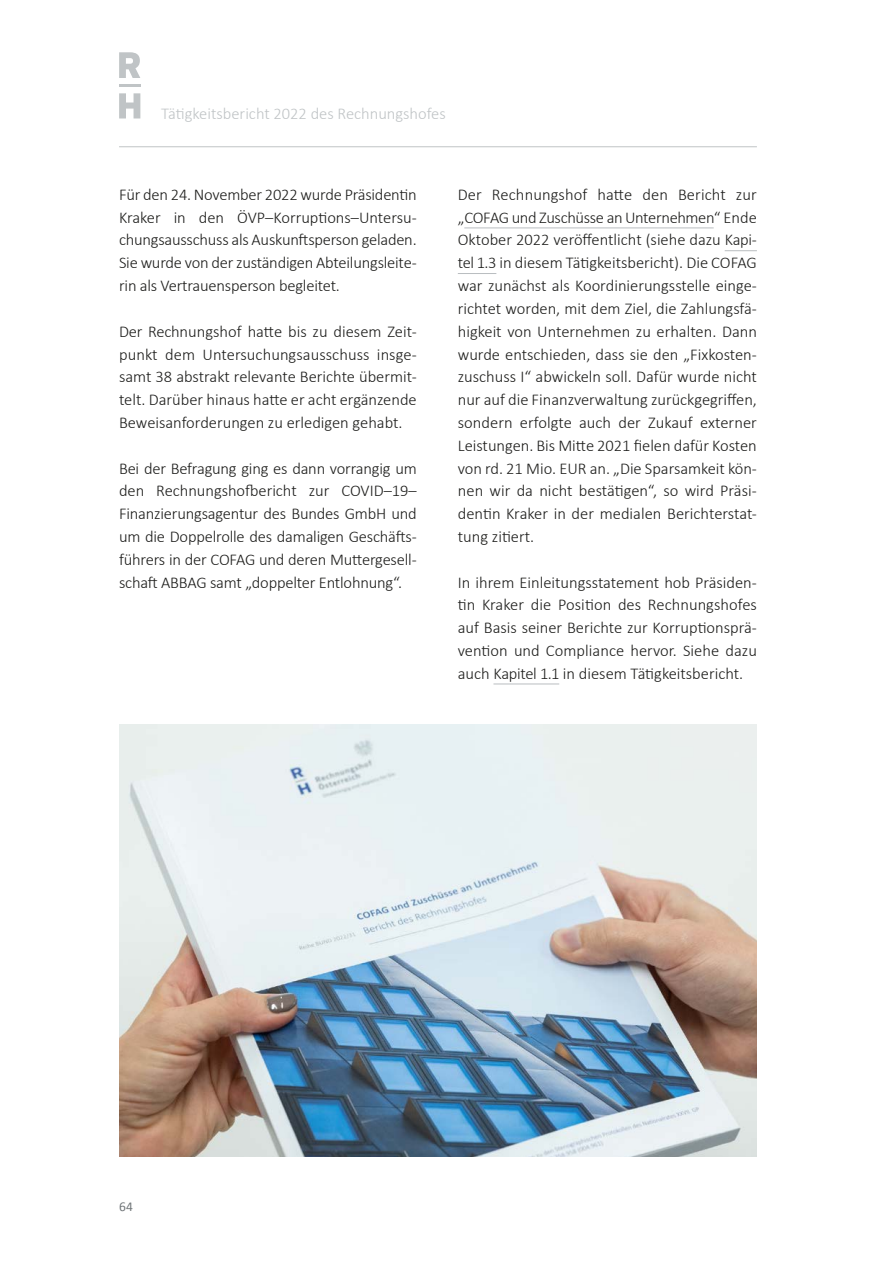
<style>
.page{position:relative;width:893px;height:1263px;background:#fff}
.page>*{position:absolute;margin:0;border:0;box-sizing:border-box;transform-origin:0 0}
.Langfassung_Standard{font:300 16.5px/22.8px "Calibri";letter-spacing:-.01em;color:#1d1d1b;text-align:justify}
.t1{font:300 16.5px "Calibri";color:#c0c4c6}
.t2{font:13.5px "Calibri";color:#707578}
</style>
<div class="page">
<hr style="left:119px;top:146px;width:638px;height:1px;background:#c0c4c6">
<svg style="left:119px;top:93px;width:21px;height:25px"></svg>
<svg style="left:119px;top:52px;width:21px;height:26px"></svg>
<hr style="left:119px;top:84px;width:21px;height:3px;background:#c0c4c6">
<hr style="left:464px;top:228px;width:250px;height:1px;background:#b9bdc0">
<hr style="left:725px;top:250px;width:32px;height:1px;background:#b9bdc0">
<hr style="left:458px;top:273px;width:38px;height:1px;background:#b9bdc0">
<hr style="left:493px;top:684px;width:66px;height:1px;background:#b9bdc0">
<img style="left:119px;top:725px;width:638px;height:431px">
<p class="t1" style="left:161px;top:103px;width:286px">Tätigkeitsbericht 2022 des Rechnungshofes</p>
<p class="Langfassung_Standard" style="left:119px;top:183px;width:299px">Für den 24. November 2022 wurde Präsidentin Kraker in den ÖVP–Korruptions–Untersu&shy;chungsausschuss als Auskunftsperson geladen.<br>Sie wurde von der zuständigen Abteilungsleite&shy;rin als Vertrauensperson begleitet.</p>
<p class="Langfassung_Standard" style="left:119px;top:320px;width:299px">Der Rechnungshof hatte bis zu diesem Zeit&shy;punkt dem Untersuchungsausschuss insge&shy;samt 38 abstrakt relevante Berichte übermit&shy;telt. Darüber hinaus hatte er acht ergänzende Beweisanforderungen zu erledigen gehabt.</p>
<p class="Langfassung_Standard" style="left:119px;top:456px;width:299px">Bei der Befragung ging es dann vorrangig um den Rechnungshofbericht zur COVID–19– Finanzierungsagentur des Bundes GmbH und um die Doppelrolle des damaligen Geschäfts&shy;führers in der COFAG und deren Muttergesell&shy;schaft ABBAG samt „doppelter Entlohnung“.</p>
<p class="Langfassung_Standard" style="left:458px;top:183px;width:301px">Der Rechnungshof hatte den Bericht zur „COFAG und Zuschüsse an Unternehmen“ Ende Oktober 2022 veröffentlicht (siehe dazu Kapi&shy;tel 1.3 in diesem Tätigkeitsbericht). Die COFAG war zunächst als Koordinierungsstelle einge&shy;richtet worden, mit dem Ziel, die Zahlungsfä&shy;higkeit von Unternehmen zu erhalten. Dann wurde entschieden, dass sie den „Fixkosten&shy;zuschuss I“ abwickeln soll. Dafür wurde nicht nur auf die Finanzverwaltung zurückgegriffen, sondern erfolgte auch der Zukauf externer Leistungen. Bis Mitte 2021 fielen dafür Kosten von rd. 21 Mio. EUR an. „Die Sparsamkeit kön&shy;nen wir da nicht bestätigen“, so wird Präsi&shy;dentin Kraker in der medialen Berichterstat&shy;tung zitiert.</p>
<p class="Langfassung_Standard" style="left:458px;top:570px;width:301px">In ihrem Einleitungsstatement hob Präsiden&shy;tin Kraker die Position des Rechnungshofes auf Basis seiner Berichte zur Korruptionsprä&shy;vention und Compliance hervor. Siehe dazu auch Kapitel 1.1 in diesem Tätigkeitsbericht.</p>
<p class="t2" style="left:119px;top:1198px;width:15px">64</p>
</div>
